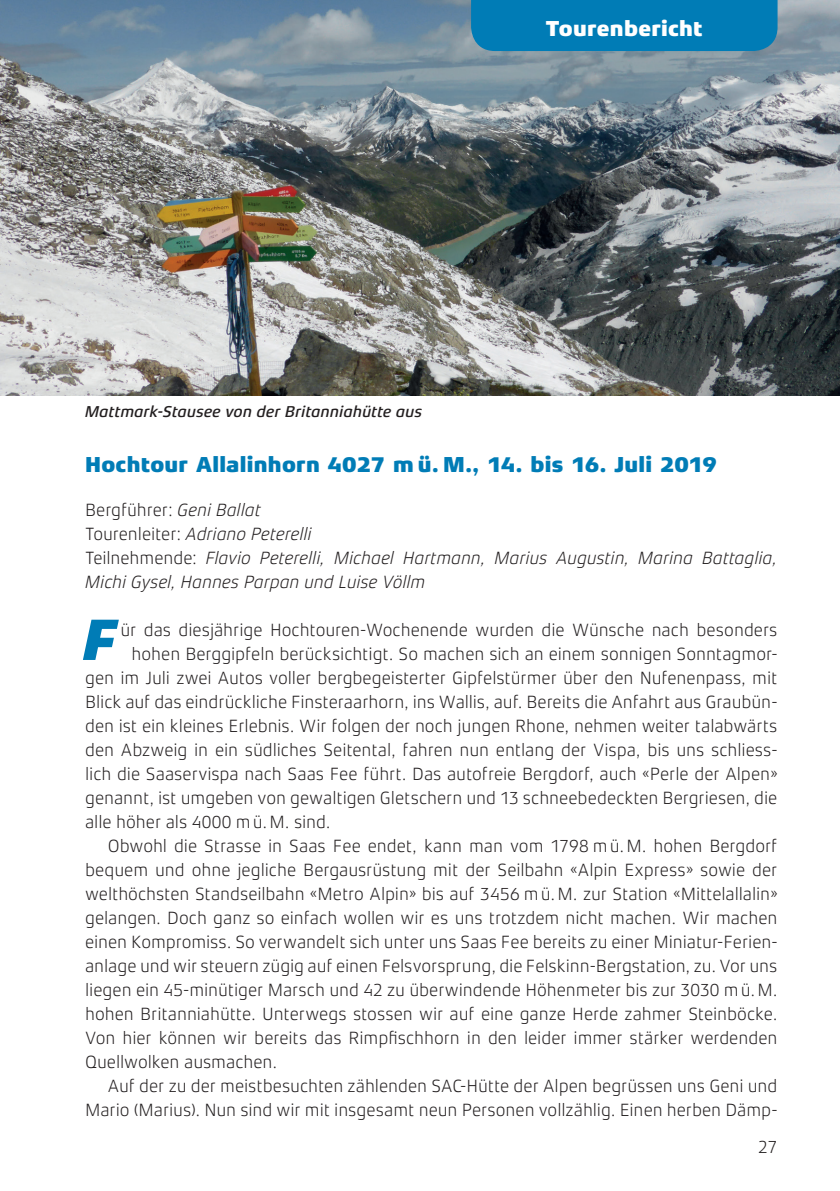
<style>
.page{position:relative;width:840px;height:1191px;background:#fff}
.page>*{position:absolute;margin:0;border:0;box-sizing:border-box;transform-origin:0 0}
.t1{font:italic 800 59.2px "Xenois Sans Pro";color:#007cb6}
.t2{font:800 22px "Xenois Sans Pro";letter-spacing:.01em;color:#007cb6}
.t3{font:800 22px "Xenois Sans Pro";letter-spacing:.01em;color:#fff}
.t4{font:300 18px "Xenois Sans Pro";letter-spacing:-.01em;color:#231f20}
.t5{font:italic 300 18px/24px "Xenois Sans Pro";letter-spacing:-.01em;color:#231f20}
.t6{font:italic 500 16px "Xenois Sans Pro";color:#231f20}
.s1{font-style:normal}
</style>
<div class="page">
<img style="left:0;top:0;width:839px;height:396px">
<div style="left:471px;top:0;width:306px;height:51px;background:#007cb6"></div>
<p class="t3" style="left:545px;top:16px;width:158px">Tourenbericht</p>
<p class="t6" style="left:85px;top:402px;width:338px">Mattmark-Stausee von der Britanniahütte aus</p>
<p class="t2" style="left:85px;top:452px;width:633px">Hochtour Allalinhorn 4027 m ü. M., 14. bis 16. Juli 2019</p>
<p class="t5" style="left:85px;top:498px;width:693px"><span class="s1">Bergführer:</span> Geni Ballat<br><span class="s1">Tourenleiter:</span> Adriano Peterelli<br><span class="s1">Teilnehmende:</span> Flavio Peterelli, Michael Hartmann, Marius Augustin, Marina Battaglia, Michi Gysel, Hannes Parpan und Luise Völlm</p>
<h1 class="t1" style="left:83px;top:606px;width:35px">F</h1>
<p class="t4" style="left:120px;top:619px;width:658px">ür das diesjährige Hochtouren-Wochenende wurden die Wünsche nach besonders</p>
<p class="t4" style="left:131px;top:643px;width:647px">hohen Berggipfeln berücksichtigt. So machen sich an einem sonnigen Sonntagmor-</p>
<p class="t4" style="left:85px;top:667px;width:693px">gen im Juli zwei Autos voller bergbegeisterter Gipfelstürmer über den Nufenenpass, mit</p>
<p class="t4" style="left:85px;top:691px;width:693px">Blick auf das eindrückliche Finsteraarhorn, ins Wallis, auf. Bereits die Anfahrt aus Graubün-</p>
<p class="t4" style="left:85px;top:715px;width:693px">den ist ein kleines Erlebnis. Wir folgen der noch jungen Rhone, nehmen weiter talabwärts</p>
<p class="t4" style="left:85px;top:739px;width:693px">den Abzweig in ein südliches Seitental, fahren nun entlang der Vispa, bis uns schliess-</p>
<p class="t4" style="left:85px;top:763px;width:693px">lich die Saaservispa nach Saas Fee führt. Das autofreie Bergdorf, auch «Perle der Alpen»</p>
<p class="t4" style="left:85px;top:787px;width:693px">genannt, ist umgeben von gewaltigen Gletschern und 13 schneebedeckten Bergriesen, die</p>
<p class="t4" style="left:85px;top:811px;width:247px">alle höher als 4000 m ü. M. sind.</p>
<p class="t4" style="left:108px;top:835px;width:671px">Obwohl die Strasse in Saas Fee endet, kann man vom 1798 m ü. M. hohen Bergdorf</p>
<p class="t4" style="left:85px;top:859px;width:693px">bequem und ohne jegliche Bergausrüstung mit der Seilbahn «Alpin Express» sowie der</p>
<p class="t4" style="left:85px;top:883px;width:693px">welthöchsten Standseilbahn «Metro Alpin» bis auf 3456 m ü. M. zur Station «Mittelallalin»</p>
<p class="t4" style="left:85px;top:907px;width:693px">gelangen. Doch ganz so einfach wollen wir es uns trotzdem nicht machen. Wir machen</p>
<p class="t4" style="left:85px;top:931px;width:693px">einen Kompromiss. So verwandelt sich unter uns Saas Fee bereits zu einer Miniatur-Ferien-</p>
<p class="t4" style="left:85px;top:955px;width:693px">anlage und wir steuern zügig auf einen Felsvorsprung, die Felskinn-Bergstation, zu. Vor uns</p>
<p class="t4" style="left:85px;top:979px;width:693px">liegen ein 45-minütiger Marsch und 42 zu überwindende Höhenmeter bis zur 3030 m ü. M.</p>
<p class="t4" style="left:85px;top:1003px;width:693px">hohen Britanniahütte. Unterwegs stossen wir auf eine ganze Herde zahmer Steinböcke.</p>
<p class="t4" style="left:85px;top:1027px;width:693px">Von hier können wir bereits das Rimpfischhorn in den leider immer stärker werdenden</p>
<p class="t4" style="left:85px;top:1051px;width:193px">Quellwolken ausmachen.</p>
<p class="t4" style="left:108px;top:1075px;width:671px">Auf der zu der meistbesuchten zählenden SAC-Hütte der Alpen begrüssen uns Geni und</p>
<p class="t4" style="left:85px;top:1099px;width:693px">Mario (Marius). Nun sind wir mit insgesamt neun Personen vollzählig. Einen herben Dämp-</p>
<p class="t4" style="left:757px;top:1137px;width:21px">27</p>
</div>
